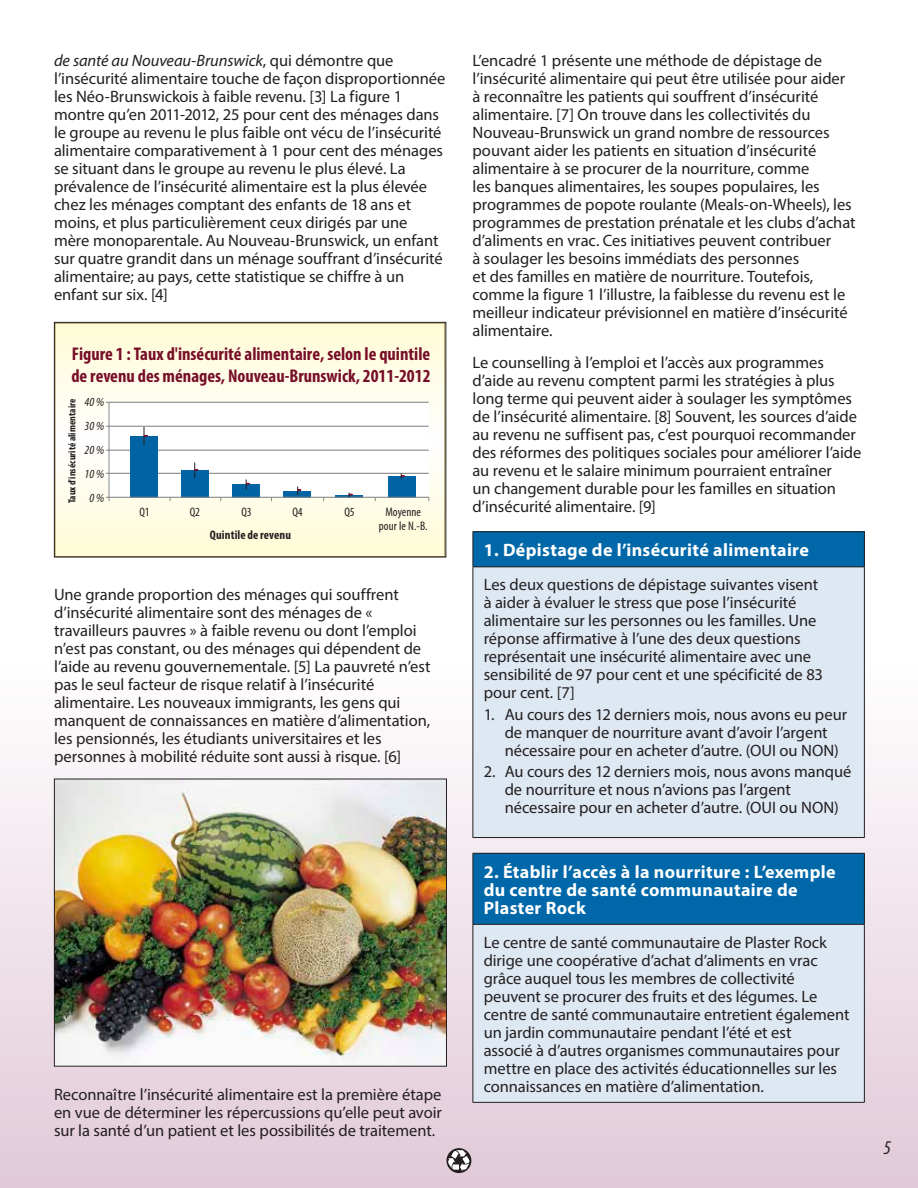
<style>
.page{position:relative;width:918px;height:1188px;background:#fff}
.page>*{position:absolute;margin:0;border:0;box-sizing:border-box;transform-origin:0 0}
.t1{font:italic condensed 19.5px "Myriad Pro";color:#231f20}
.t2{font:700 condensed 18.45px/22.4px "Myriad Pro";color:#770e28}
.t3{font:700 18px/18px "Myriad Pro";letter-spacing:.02em;color:#fff}
.t4{font:16.5px/18px "Myriad Pro";letter-spacing:-.005em;color:#231f20}
.t5{font:condensed 12.45px/13.2px "Myriad Pro";letter-spacing:.005em;color:#231f20;text-align:center}
.t6{font:700 condensed 12.45px "Myriad Pro";letter-spacing:.01em;color:#231f20}
.t7{font:italic condensed 12.45px "Myriad Pro";letter-spacing:.005em;color:#231f20}
.t8{font:700 condensed 10.2px "Myriad Pro";letter-spacing:.01em;color:#231f20}
.s1{font-style:italic}
</style>
<div class="page">
<div style="left:0;top:662px;width:918px;height:526px;background:linear-gradient(to bottom,#fdfdfd,#e2cad8)"></div>
<svg style="left:446px;top:1148px;width:25px;height:25px"></svg>
<svg style="left:448px;top:1149px;width:23px;height:22px"></svg>
<svg style="left:57px;top:325px;width:386px;height:230px;background:#fefce4"></svg>
<div style="left:109px;top:402px;width:320px;height:96px;background:#fff"></div>
<hr style="left:109px;top:473px;width:320px;height:1px;background:#888a8d">
<hr style="left:109px;top:450px;width:320px;height:1px;background:#888a8d">
<hr style="left:109px;top:426px;width:320px;height:1px;background:#888a8d">
<hr style="left:109px;top:402px;width:320px;height:1px;background:#888a8d">
<div style="left:130px;top:437px;width:28px;height:61px;background:#0063a4"></div>
<div style="left:181px;top:471px;width:28px;height:27px;background:#0063a4"></div>
<div style="left:232px;top:485px;width:28px;height:13px;background:#0063a4"></div>
<svg style="left:283px;top:491px;width:28px;height:6px"></svg>
<hr style="left:335px;top:495px;width:28px;height:3px;background:#0063a4">
<div style="left:388px;top:476px;width:28px;height:22px;background:#0063a4"></div>
<hr style="left:109px;top:402px;width:1px;height:95px;background:#888a8d">
<hr style="left:109px;top:497px;width:320px;height:1px;background:#888a8d">
<svg style="left:106px;top:497px;width:4px;height:4px"></svg>
<svg style="left:144px;top:427px;width:3px;height:19px"></svg>
<svg style="left:194px;top:463px;width:4px;height:15px"></svg>
<svg style="left:246px;top:480px;width:4px;height:10px"></svg>
<svg style="left:297px;top:486px;width:4px;height:9px"></svg>
<svg style="left:349px;top:493px;width:4px;height:4px"></svg>
<svg style="left:401px;top:473px;width:4px;height:6px"></svg>
<div style="left:54px;top:322px;width:392px;height:235px;border:1px solid #231f20"></div>
<img style="left:56px;top:781px;width:389px;height:284px">
<div style="left:54px;top:779px;width:393px;height:288px;border:1px solid #231f20"></div>
<div style="left:473px;top:532px;width:391px;height:35px;background:#0068a9"></div>
<div style="left:473px;top:567px;width:391px;height:271px;background:#dee8f3"></div>
<hr style="left:472px;top:531px;width:393px;height:1px;background:#231f20">
<hr style="left:472px;top:532px;width:1px;height:34px;background:#231f20">
<hr style="left:864px;top:532px;width:1px;height:34px;background:#231f20">
<hr style="left:472px;top:566px;width:393px;height:1px;background:#231f20">
<hr style="left:472px;top:567px;width:1px;height:270px;background:#231f20">
<hr style="left:864px;top:567px;width:1px;height:270px;background:#231f20">
<hr style="left:472px;top:837px;width:393px;height:1px;background:#231f20">
<div style="left:473px;top:853px;width:391px;height:71px;background:#0068a9"></div>
<div style="left:473px;top:924px;width:391px;height:178px;background:#dee8f3"></div>
<hr style="left:472px;top:853px;width:393px;height:1px;background:#231f20">
<hr style="left:472px;top:854px;width:1px;height:70px;background:#231f20">
<hr style="left:864px;top:854px;width:1px;height:70px;background:#231f20">
<hr style="left:472px;top:924px;width:393px;height:1px;background:#231f20">
<hr style="left:472px;top:925px;width:1px;height:177px;background:#231f20">
<hr style="left:864px;top:925px;width:1px;height:177px;background:#231f20">
<hr style="left:472px;top:1102px;width:393px;height:1px;background:#231f20">
<p class="t4" style="left:54px;top:52px;width:393px"><span class="s1">de santé au Nouveau-Brunswick</span>, qui démontre que l’insécurité alimentaire touche de façon disproportionnée les Néo-Brunswickois à faible revenu. [3] La figure 1 montre qu’en 2011-2012, 25 pour cent des ménages dans le groupe au revenu le plus faible ont vécu de l’insécurité alimentaire comparativement à 1 pour cent des ménages se situant dans le groupe au revenu le plus élevé. La prévalence de l’insécurité alimentaire est la plus élevée chez les ménages comptant des enfants de 18 ans et moins, et plus particulièrement ceux dirigés par une mère monoparentale. Au Nouveau-Brunswick, un enfant sur quatre grandit dans un ménage souffrant d’insécurité alimentaire; au pays, cette statistique se chiffre à un enfant sur six. [4]</p>
<p class="t2" style="left:71px;top:344px;width:361px">Figure 1 : Taux d'insécurité alimentaire, selon le quintile de revenu des ménages, Nouveau-Brunswick, 2011-2012</p>
<p class="t8" style="left:68px;top:503px;width:106px;rotate:-90deg">Taux d'insécurité alimentaire</p>
<p class="t7" style="left:85px;top:395px;width:21px">40 %</p>
<p class="t7" style="left:85px;top:419px;width:21px">30 %</p>
<p class="t7" style="left:85px;top:443px;width:21px">20 %</p>
<p class="t7" style="left:85px;top:467px;width:21px">10 %</p>
<p class="t7" style="left:89px;top:490px;width:16px">0 %</p>
<p class="t5" style="left:140px;top:507px;width:12px">Q1</p>
<p class="t5" style="left:190px;top:507px;width:12px">Q2</p>
<p class="t5" style="left:242px;top:507px;width:12px">Q3</p>
<p class="t5" style="left:293px;top:507px;width:12px">Q4</p>
<p class="t5" style="left:344px;top:507px;width:12px">Q5</p>
<p class="t5" style="left:379px;top:507px;width:50px">Moyenne pour le N.-B.</p>
<p class="t6" style="left:210px;top:530px;width:83px">Quintile de revenu</p>
<p class="t4" style="left:54px;top:586px;width:378px">Une grande proportion des ménages qui souffrent d’insécurité alimentaire sont des ménages de « travailleurs pauvres » à faible revenu ou dont l’emploi n’est pas constant, ou des ménages qui dépendent de l’aide au revenu gouvernementale. [5] La pauvreté n’est pas le seul facteur de risque relatif à l’insécurité alimentaire. Les nouveaux immigrants, les gens qui manquent de connaissances en matière d’alimentation, les pensionnés, les étudiants universitaires et les personnes à mobilité réduite sont aussi à risque. [6]</p>
<p class="t4" style="left:54px;top:1085px;width:389px;text-align:justify">Reconnaître l’insécurité alimentaire est la première étape en vue de déterminer les répercussions qu’elle peut avoir sur la santé d’un patient et les possibilités de traitement.</p>
<p class="t4" style="left:473px;top:52px;width:385px">L’encadré 1 présente une méthode de dépistage de l’insécurité alimentaire qui peut être utilisée pour aider à reconnaître les patients qui souffrent d’insécurité alimentaire. [7] On trouve dans les collectivités du Nouveau-Brunswick un grand nombre de ressources pouvant aider les patients en situation d’insécurité alimentaire à se procurer de la nourriture, comme<br>les banques alimentaires, les soupes populaires, les programmes de popote roulante (Meals-on-Wheels), les programmes de prestation prénatale et les clubs d’achat d’aliments en vrac. Ces initiatives peuvent contribuer<br>à soulager les besoins immédiats des personnes<br>et des familles en matière de nourriture. Toutefois, comme la figure 1 l’illustre, la faiblesse du revenu est le meilleur indicateur prévisionnel en matière d’insécurité alimentaire.</p>
<p class="t4" style="left:473px;top:353px;width:391px">Le counselling à l’emploi et l’accès aux programmes d’aide au revenu comptent parmi les stratégies à plus long terme qui peuvent aider à soulager les symptômes de l’insécurité alimentaire. [8] Souvent, les sources d’aide au revenu ne suffisent pas, c’est pourquoi recommander des réformes des politiques sociales pour améliorer l’aide au revenu et le salaire minimum pourraient entraîner<br>un changement durable pour les familles en situation d’insécurité alimentaire. [9]</p>
<p class="t3" style="left:484px;top:540px;width:327px">1. Dépistage de l’insécurité alimentaire</p>
<p class="t4" style="left:484px;top:575px;width:341px">Les deux questions de dépistage suivantes visent à aider à évaluer le stress que pose l’insécurité alimentaire sur les personnes ou les familles. Une réponse affirmative à l’une des deux questions représentait une insécurité alimentaire avec une sensibilité de 97 pour cent et une spécificité de 83 pour cent. [7]</p>
<p class="t4" style="left:505px;top:706px;width:344px;text-indent:-21px">1. Au cours des 12 derniers mois, nous avons eu peur de manquer de nourriture avant d’avoir l’argent nécessaire pour en acheter d’autre. (OUI ou NON)</p>
<p class="t4" style="left:505px;top:762px;width:348px;text-indent:-21px">2. Au cours des 12 derniers mois, nous avons manqué de nourriture et nous n’avions pas l’argent nécessaire pour en acheter d’autre. (OUI ou NON)</p>
<p class="t3" style="left:484px;top:862px;width:354px">2. Établir l’accès à la nourriture : L’exemple du centre de santé communautaire de<br>Plaster Rock</p>
<p class="t4" style="left:484px;top:933px;width:367px">Le centre de santé communautaire de Plaster Rock dirige une coopérative d’achat d’aliments en vrac grâce auquel tous les membres de collectivité peuvent se procurer des fruits et des légumes. Le centre de santé communautaire entretient également un jardin communautaire pendant l’été et est<br>associé à d’autres organismes communautaires pour mettre en place des activités éducationnelles sur les connaissances en matière d’alimentation.</p>
<p class="t1" style="left:883px;top:1136px;width:9px">5</p>
</div>
